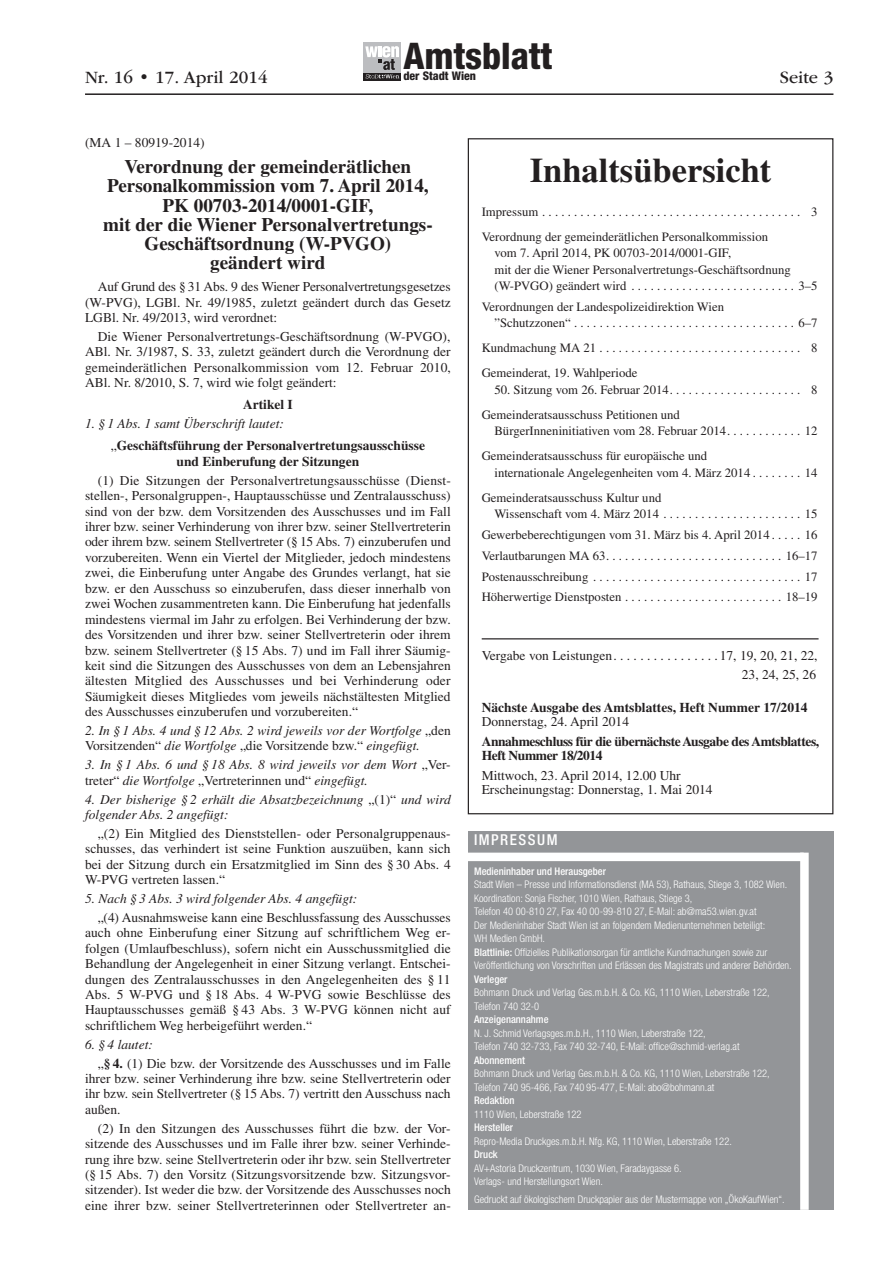
<style>
.page{position:relative;width:893px;height:1263px;background:#fff}
.page>*{position:absolute;margin:0;border:0;box-sizing:border-box;transform-origin:0 0}
.t1{font:800 condensed 36.75px "Helvetica Neue LT Std";color:#231f20}
.t2{font:700 34.5px "Times LT Std";color:#231f20}
.t3{font:700 19.2px/19.2px "Times LT Std";color:#231f20;text-align:center}
.t4{font:18px "ITC Garamond Std";color:#231f20}
.t5{font:500 condensed 15px "Helvetica Neue LT Std";letter-spacing:.1em;color:#fff}
.t6{font:13.5px/15.5px "Times LT Std";color:#231f20;text-align:justify}
.t7{font:italic 13.5px/15.5px "Times LT Std";color:#231f20}
.t8{font:700 13.5px/22.2px "Times LT Std";color:#231f20}
.t9{font:700 13.5px/14.4px "Times LT Std";letter-spacing:-.03em;color:#231f20}
.t10{font:12.75px/25px "Times LT Std";color:#231f20}
.t11{font:800 condensed 11.85px "Helvetica Neue LT Std";color:#231f20}
.t12{font:300 condensed 10.5px/13.5px "Helvetica Neue LT Std";color:#fff}
.t13{font:500 condensed 10.5px "Helvetica Neue LT Std";color:#fff}
.s1{font-weight:400;font-style:italic}
.s2{font-weight:400}
.s3{font-style:normal}
.s4{font-style:italic}
.s5{font-weight:700}
.s6{color:#fff}
.s7{font-weight:500}
</style>
<div class="page">
<hr style="left:85px;top:93px;width:748px;height:2px;background:#231f20">
<div style="left:364px;top:43px;width:37px;height:30px;background:#bcbdc0"></div>
<svg style="left:364px;top:73px;width:37px;height:7px"></svg>
<svg style="left:365px;top:46px;width:34px;height:33px"></svg>
<hr style="left:482px;top:638px;width:337px;height:1px;background:#231f20">
<div style="left:468px;top:831px;width:365px;height:379px;background:#939598"></div>
<div style="left:468px;top:853px;width:336px;height:8px;background:#fff"></div>
<div style="left:800px;top:853px;width:9px;height:357px;background:#fff"></div>
<h1 class="t1" style="left:403px;top:33px;width:150px">Amtsblatt</h1>
<p class="t11" style="left:403px;top:69px;width:74px">der Stadt Wien</p>
<h3 class="t4" style="left:85px;top:67px;width:184px">Nr. 16 • 17. April 2014</h3>
<h3 class="t4" style="left:780px;top:67px;width:55px">Seite 3</h3>
<p class="t6" style="left:85px;top:135px;width:121px">(MA 1 – 80919-2014)</p>
<h3 class="t3" style="left:103px;top:157px;width:331px">Verordnung der gemeinderätlichen<br>Personalkommission vom 7. April 2014,<br>PK 00703-2014/0001-GIF,<br>mit der die Wiener Personalvertretungs-<br>Geschäftsordnung (W-PVGO)<br>geändert wird</h3>
<p class="t6" style="left:85px;top:279px;width:367px;text-indent:13px">Auf Grund des § 31 Abs. 9 des Wiener Personalvertretungsgesetzes (W-PVG), LGBl. Nr. 49/1985, zuletzt geändert durch das Gesetz LGBl. Nr. 49/2013, wird verordnet:</p>
<p class="t6" style="left:85px;top:329px;width:367px;text-indent:13px">Die Wiener Personalvertretungs-Geschäftsordnung (W-PVGO), ABl. Nr. 3/1987, S. 33, zuletzt geändert durch die Verordnung der gemeinderätlichen Personalkommission vom 12. Februar 2010, ABl. Nr. 8/2010, S. 7, wird wie folgt geändert:</p>
<p class="t8" style="left:243px;top:393px;width:51px">Artikel I</p>
<p class="t8" style="left:111px;top:412px;width:316px;text-indent:-26px"><span class="s1">1. § 1 Abs. 1 samt Überschrift lautet:<br></span><span class="s2">„</span>Geschäftsführung der Personalvertretungsausschüsse</p>
<p class="t8" style="left:177px;top:450px;width:184px">und Einberufung der Sitzungen</p>
<p class="t6" style="left:85px;top:472px;width:367px;text-align:left;text-indent:13px">(1) Die Sitzungen der Personalvertretungsausschüsse (Dienst&shy;stellen-, Personalgruppen-, Hauptausschüsse und Zentralausschuss) sind von der bzw. dem Vorsitzenden des Ausschusses und im Fall ihrer bzw. seiner Verhinderung von ihrer bzw. seiner Stellvertreterin oder ihrem bzw. seinem Stellvertreter (§ 15 Abs. 7) einzuberufen und vorzubereiten. Wenn ein Viertel der Mitglieder, jedoch mindestens zwei, die Einberufung unter Angabe des Grundes verlangt, hat sie bzw. er den Ausschuss so einzuberufen, dass dieser innerhalb von zwei Wochen zusammentreten kann. Die Einberufung hat jedenfalls mindestens viermal im Jahr zu erfolgen. Bei Verhinderung der bzw. des Vorsitzenden und ihrer bzw. seiner Stellvertreterin oder ihrem bzw. seinem Stellvertreter (§ 15 Abs. 7) und im Fall ihrer Säumig&shy;keit sind die Sitzungen des Ausschusses von dem an Lebensjahren ältesten Mitglied des Ausschusses und bei Verhinderung oder Säumigkeit dieses Mitgliedes vom jeweils nächstältesten Mitglied des Ausschusses einzuberufen und vorzubereiten.“</p>
<p class="t7" style="left:85px;top:723px;width:367px">2. In § 1 Abs. 4 und § 12 Abs. 2 wird jeweils vor der Wortfolge <span class="s3">„den<br>Vorsitzenden“</span> die Wortfolge <span class="s3">„die Vorsitzende bzw.“</span> eingefügt.</p>
<p class="t7" style="left:85px;top:757px;width:366px">3. In § 1 Abs. 6 und § 18 Abs. 8 wird jeweils vor dem Wort <span class="s3">„Ver&shy;treter“</span> die Wortfolge <span class="s3">„Vertreterinnen und“</span> eingefügt.</p>
<p class="t7" style="left:85px;top:791px;width:367px">4. Der bisherige § 2 erhält die Absatzbezeichnung <span class="s3">„(1)“</span> und wird folgender Abs. 2 angefügt:</p>
<p class="t6" style="left:85px;top:825px;width:367px;text-indent:13px">„(2) Ein Mitglied des Dienststellen- oder Personalgruppenaus&shy;schusses, das verhindert ist seine Funktion auszuüben, kann sich bei der Sitzung durch ein Ersatzmitglied im Sinn des § 30 Abs. 4<br>W-PVG vertreten lassen.“</p>
<p class="t7" style="left:85px;top:891px;width:274px">5. Nach § 3 Abs. 3 wird folgender Abs. 4 angefügt:</p>
<p class="t6" style="left:85px;top:909px;width:367px;text-indent:13px">„(4) Ausnahmsweise kann eine Beschlussfassung des Ausschusses auch ohne Einberufung einer Sitzung auf schriftlichem Weg er&shy;folgen (Umlaufbeschluss), sofern nicht ein Ausschussmitglied die Behandlung der Angelegenheit in einer Sitzung verlangt. Entschei&shy;dungen des Zentralausschusses in den Angelegenheiten des § 11<br>Abs. 5 W-PVG und § 18 Abs. 4 W-PVG sowie Beschlüsse des Hauptausschusses gemäß § 43 Abs. 3 W-PVG können nicht auf schriftlichem Weg herbeigeführt werden.“</p>
<p class="t6" style="left:98px;top:1035px;width:354px;line-height:18.9px;text-indent:-13px"><span class="s4">6. § 4 lautet:<br></span>„<span class="s5">§ 4.</span> (1) Die bzw. der Vorsitzende des Ausschusses und im Falle</p>
<p class="t6" style="left:85px;top:1071px;width:367px">ihrer bzw. seiner Verhinderung ihre bzw. seine Stellvertreterin oder ihr bzw. sein Stellvertreter (§ 15 Abs. 7) vertritt den Ausschuss nach außen.</p>
<p class="t6" style="left:85px;top:1120px;width:367px;text-indent:13px">(2) In den Sitzungen des Ausschusses führt die bzw. der Vor&shy;sitzende des Ausschusses und im Falle ihrer bzw. seiner Verhinde&shy;rung ihre bzw. seine Stellvertreterin oder ihr bzw. sein Stellvertreter (§ 15 Abs. 7) den Vorsitz (Sitzungsvorsitzende bzw. Sitzungsvor&shy;sitzender). Ist weder die bzw. der Vorsitzende des Ausschusses noch eine ihrer bzw. seiner Stellvertreterinnen oder Stellvertreter an-</p>
<h2 class="t2" style="left:530px;top:150px;width:243px">Inhaltsübersicht</h2>
<p class="t10" style="left:482px;top:199px;width:337px">Impressum . . . . . . . . . . . . . . . . . . . . . . . . . . . . . . . . . . . . . . . . . 3<br>Verordnung der gemeinderätlichen Personalkommission</p>
<p class="t10" style="left:494px;top:245px;width:325px;line-height:16.5px">vom 7. April 2014, PK 00703-2014/0001-GIF,<br>mit der die Wiener Personalvertretungs-Geschäftsordnung (W-PVGO) geändert wird . . . . . . . . . . . . . . . . . . . . . . . . . . 3–5</p>
<p class="t10" style="left:494px;top:298px;width:325px;line-height:16.5px;text-indent:-13px">Verordnungen der Landespolizeidirektion Wien<br>”Schutzzonen“ . . . . . . . . . . . . . . . . . . . . . . . . . . . . . . . . . . . 6–7</p>
<p class="t10" style="left:482px;top:335px;width:337px">Kundmachung MA 21 . . . . . . . . . . . . . . . . . . . . . . . . . . . . . . . . 8<br>Gemeinderat, 19. Wahlperiode</p>
<p class="t10" style="left:482px;top:377px;width:337px;text-indent:13px">50. Sitzung vom 26. Februar 2014 . . . . . . . . . . . . . . . . . . . . . 8<br>Gemeinderatsausschuss Petitionen und</p>
<p class="t10" style="left:482px;top:418px;width:337px;text-indent:13px">BürgerInneninitiativen vom 28. Februar 2014 . . . . . . . . . . . . 12<br>Gemeinderatsausschuss für europäische und</p>
<p class="t10" style="left:482px;top:460px;width:337px;text-indent:13px">internationale Angelegenheiten vom 4. März 2014 . . . . . . . . 14<br>Gemeinderatsausschuss Kultur und</p>
<p class="t10" style="left:482px;top:504px;width:337px;line-height:20.7px;text-align:justify;text-indent:13px">Wissenschaft vom 4. März 2014 . . . . . . . . . . . . . . . . . . . . . . 15<br>Gewerbeberechtigungen vom 31. März bis 4. April 2014 . . . . . 16<br>Verlautbarungen MA 63 . . . . . . . . . . . . . . . . . . . . . . . . . . . . 16–17<br>Postenausschreibung . . . . . . . . . . . . . . . . . . . . . . . . . . . . . . . . . 17<br>Höherwertige Dienstposten . . . . . . . . . . . . . . . . . . . . . . . . . 18–19</p>
<p class="t6" style="left:482px;top:646px;width:339px;line-height:18.6px;text-align:right">Vergabe von Leistungen . . . . . . . . . . . . . . . 17, 19, 20, 21, 22,<br>23, 24, 25, 26<span class="s6">,</span></p>
<p class="t8" style="left:482px;top:696px;width:327px">Nächste Ausgabe des Amtsblattes, Heft Nummer 17/2014</p>
<p class="t6" style="left:482px;top:714px;width:149px">Donnerstag, 24. April 2014</p>
<p class="t9" style="left:482px;top:734px;width:339px">Annahmeschluss für die übernächste Ausgabe des Amtsblattes,<br>Heft Nummer 18/2014</p>
<p class="t6" style="left:482px;top:768px;width:232px;line-height:14.4px">Mittwoch, 23. April 2014, 12.00 Uhr<br>Erscheinungstag: Donnerstag, 1. Mai 2014</p>
<p class="t5" style="left:474px;top:831px;width:85px">IMPRESSUM</p>
<p class="t13" style="left:474px;top:864px;width:133px">Medieninhaber und Herausgeber</p>
<p class="t12" style="left:474px;top:877px;width:319px">Stadt Wien – Presse und Informationsdienst (MA 53), Rathaus, Stiege 3, 1082 Wien.<br>Koordination: Sonja Fischer, 1010 Wien, Rathaus, Stiege 3,<br>Telefon 40 00-810 27, Fax 40 00-99-810 27, E-Mail: ab@ma53.wien.gv.at<br>Der Medieninhaber Stadt Wien ist an folgendem Medienunternehmen beteiligt:<br>WH Medien GmbH.<br><span class="s7">Blattlinie:</span> Offizielles Publikationsorgan für amtliche Kundmachungen sowie zur Veröffentlichung von Vorschriften und Erlässen des Magistrats und anderer Behörden.</p>
<p class="t13" style="left:474px;top:972px;width:35px">Verleger</p>
<p class="t12" style="left:474px;top:985px;width:297px">Bohmann Druck und Verlag Ges.m.b.H. &amp; Co. KG, 1110 Wien, Leberstraße 122,<br>Telefon 740 32-0</p>
<p class="t13" style="left:474px;top:1013px;width:76px">Anzeigenannahme</p>
<p class="t12" style="left:474px;top:1026px;width:267px">N. J. Schmid Verlagsges.m.b.H., 1110 Wien, Leberstraße 122,<br>Telefon 740 32-733, Fax 740 32-740, E-Mail: office@schmid-verlag.at</p>
<p class="t13" style="left:474px;top:1053px;width:52px">Abonnement</p>
<p class="t12" style="left:474px;top:1066px;width:297px">Bohmann Druck und Verlag Ges.m.b.H. &amp; Co. KG, 1110 Wien, Leberstraße 122,<br>Telefon 740 95-466, Fax 740 95-477, E-Mail: abo@bohmann.at</p>
<p class="t13" style="left:474px;top:1094px;width:42px">Redaktion</p>
<p class="t12" style="left:474px;top:1107px;width:109px">1110 Wien, Leberstraße 122</p>
<p class="t13" style="left:474px;top:1121px;width:41px">Hersteller</p>
<p class="t12" style="left:474px;top:1134px;width:259px">Repro-Media Druckges.m.b.H. Nfg. KG, 1110 Wien, Leberstraße 122.</p>
<p class="t13" style="left:474px;top:1148px;width:25px">Druck</p>
<p class="t12" style="left:474px;top:1161px;width:209px">AV+Astoria Druckzentrum, 1030 Wien, Faradaygasse 6.<br>Verlags- und Herstellungsort Wien.</p>
<p class="t12" style="left:474px;top:1192px;width:312px">Gedruckt auf ökologischem Druckpapier aus der Mustermappe von „ÖkoKaufWien“.</p>
</div>
